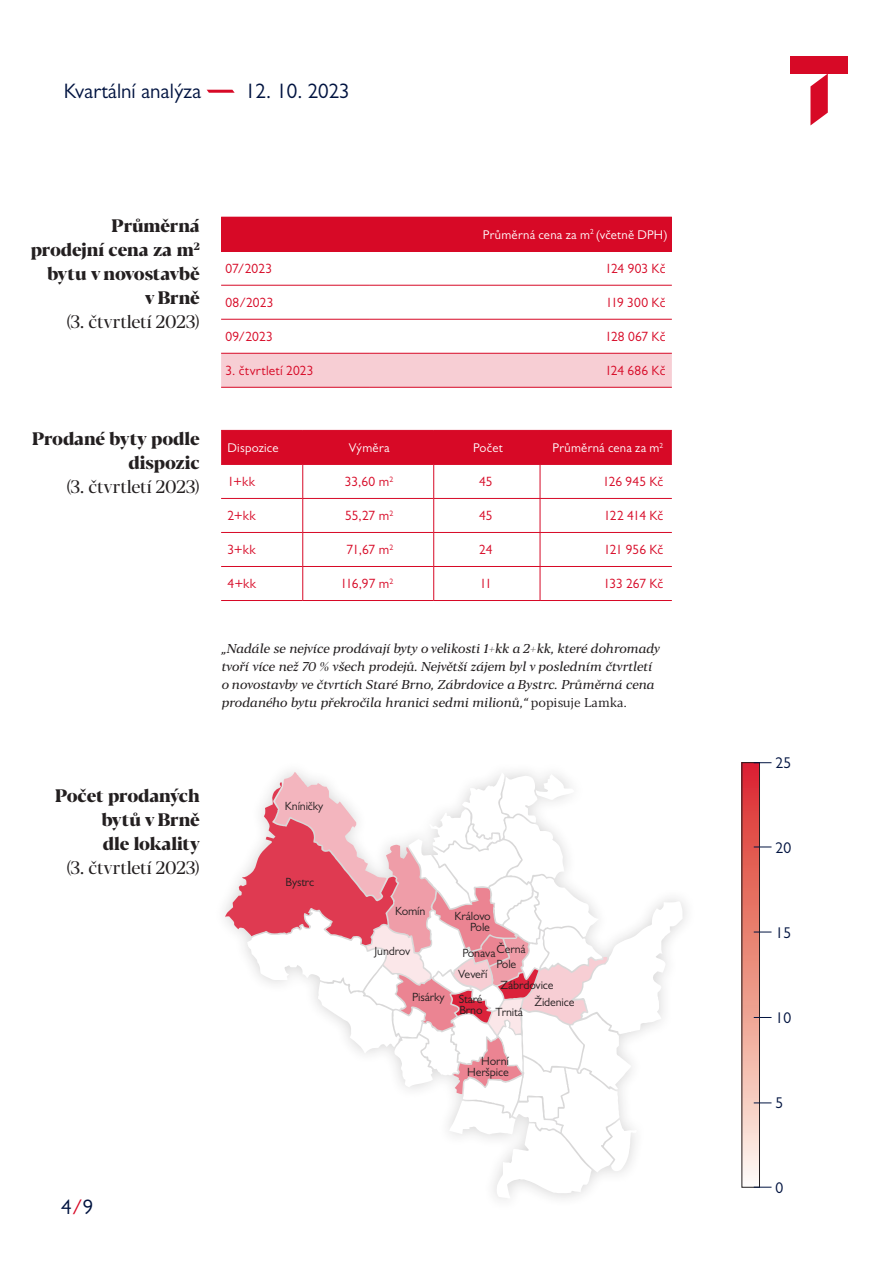
<style>
.page{position:relative;width:893px;height:1263px;background:#fff}
.page>*{position:absolute;margin:0;border:0;box-sizing:border-box;transform-origin:0 0}
.t1{font:21px "Gill Sans MT Pro";color:#001340}
.t2{font:800 18px/24px "Blacker Display";letter-spacing:-.015em;color:#231f20;text-align:right}
.t3{font:18px "Blacker Display";letter-spacing:-.005em;color:#231f20}
.t4{font:15.6px "Gill Sans MT Pro";color:#001340}
.t5{font:13.5px "Gill Sans MT Pro";color:#d70926}
.t6{font:13.5px "Gill Sans MT Pro";letter-spacing:.02em;color:#d70926}
.t7{font:italic 12.75px/18px "Blacker Text";letter-spacing:-.005em;color:#231f20}
.t8{font:12.75px "Gill Sans MT Pro";letter-spacing:.02em;color:#fff}
.t9{font:12px/11.2px "Gill Sans MT Pro";letter-spacing:-.01em;color:#231f20}
.s1{font-style:normal}
.s2{color:#d70926}
</style>
<div class="page">
<svg style="left:207px;top:90px;width:28px;height:3px"></svg>
<svg style="left:810px;top:74px;width:18px;height:51px"></svg>
<div style="left:790px;top:56px;width:58px;height:18px;background:#d70926"></div>
<div style="left:221px;top:217px;width:451px;height:34px;background:#d70926"></div>
<div style="left:221px;top:354px;width:451px;height:33px;background:#f7ced4"></div>
<hr style="left:221px;top:251px;width:149px;height:1px;background:#d70926">
<hr style="left:221px;top:285px;width:149px;height:1px;background:#d70926">
<hr style="left:370px;top:251px;width:302px;height:1px;background:#d70926">
<hr style="left:370px;top:285px;width:302px;height:1px;background:#d70926">
<hr style="left:221px;top:319px;width:149px;height:1px;background:#d70926">
<hr style="left:370px;top:319px;width:302px;height:1px;background:#d70926">
<hr style="left:221px;top:353px;width:149px;height:1px;background:#d70926">
<hr style="left:370px;top:353px;width:302px;height:1px;background:#d70926">
<hr style="left:221px;top:387px;width:149px;height:1px;background:#d70926">
<hr style="left:370px;top:387px;width:302px;height:1px;background:#d70926">
<div style="left:221px;top:431px;width:451px;height:33px;background:#d70926"></div>
<hr style="left:221px;top:430px;width:82px;height:1px;background:#d70926">
<hr style="left:302px;top:431px;width:1px;height:33px;background:#d70926">
<hr style="left:303px;top:430px;width:131px;height:1px;background:#d70926">
<hr style="left:434px;top:430px;width:106px;height:1px;background:#d70926">
<hr style="left:433px;top:431px;width:1px;height:33px;background:#d70926">
<hr style="left:540px;top:431px;width:1px;height:33px;background:#d70926">
<hr style="left:540px;top:430px;width:132px;height:1px;background:#d70926">
<hr style="left:221px;top:464px;width:82px;height:1px;background:#d70926">
<hr style="left:221px;top:498px;width:82px;height:1px;background:#d70926">
<hr style="left:221px;top:532px;width:82px;height:1px;background:#d70926">
<hr style="left:221px;top:566px;width:82px;height:1px;background:#d70926">
<hr style="left:221px;top:600px;width:82px;height:1px;background:#d70926">
<hr style="left:302px;top:465px;width:1px;height:33px;background:#d70926">
<hr style="left:302px;top:499px;width:1px;height:33px;background:#d70926">
<hr style="left:302px;top:533px;width:1px;height:33px;background:#d70926">
<hr style="left:302px;top:567px;width:1px;height:33px;background:#d70926">
<hr style="left:303px;top:464px;width:131px;height:1px;background:#d70926">
<hr style="left:434px;top:464px;width:106px;height:1px;background:#d70926">
<hr style="left:433px;top:465px;width:1px;height:33px;background:#d70926">
<hr style="left:433px;top:499px;width:1px;height:33px;background:#d70926">
<hr style="left:433px;top:533px;width:1px;height:33px;background:#d70926">
<hr style="left:433px;top:567px;width:1px;height:33px;background:#d70926">
<hr style="left:303px;top:498px;width:131px;height:1px;background:#d70926">
<hr style="left:434px;top:498px;width:106px;height:1px;background:#d70926">
<hr style="left:303px;top:532px;width:131px;height:1px;background:#d70926">
<hr style="left:434px;top:532px;width:106px;height:1px;background:#d70926">
<hr style="left:303px;top:566px;width:131px;height:1px;background:#d70926">
<hr style="left:434px;top:566px;width:106px;height:1px;background:#d70926">
<hr style="left:303px;top:600px;width:131px;height:1px;background:#d70926">
<hr style="left:434px;top:600px;width:106px;height:1px;background:#d70926">
<hr style="left:540px;top:465px;width:1px;height:33px;background:#d70926">
<hr style="left:540px;top:499px;width:1px;height:33px;background:#d70926">
<hr style="left:540px;top:533px;width:1px;height:33px;background:#d70926">
<hr style="left:540px;top:567px;width:1px;height:33px;background:#d70926">
<hr style="left:540px;top:464px;width:132px;height:1px;background:#d70926">
<hr style="left:540px;top:498px;width:132px;height:1px;background:#d70926">
<hr style="left:540px;top:532px;width:132px;height:1px;background:#d70926">
<hr style="left:540px;top:566px;width:132px;height:1px;background:#d70926">
<hr style="left:540px;top:600px;width:132px;height:1px;background:#d70926">
<svg style="left:225px;top:772px;width:458px;height:426px"></svg>
<svg style="left:744px;top:764px;width:14px;height:414px;background:#eb8f85"></svg>
<div style="left:742px;top:762px;width:18px;height:425px;border:1px solid #231f20"></div>
<svg style="left:754px;top:846px;width:17px;height:1px"></svg>
<svg style="left:754px;top:762px;width:17px;height:1px"></svg>
<svg style="left:754px;top:932px;width:17px;height:1px"></svg>
<svg style="left:754px;top:1017px;width:17px;height:1px"></svg>
<svg style="left:754px;top:1102px;width:17px;height:1px"></svg>
<svg style="left:754px;top:1187px;width:17px;height:1px"></svg>
<h1 class="t1" style="left:64px;top:78px;width:139px">Kvartální analýza</h1>
<h1 class="t1" style="left:245px;top:78px;width:106px">12. 10. 2023</h1>
<h2 class="t2" style="left:31px;top:215px;width:171px">Průměrná<br>prodejní cena za m<sup>2 </sup>bytu v novostavbě<br>v Brně</h2>
<h2 class="t3" style="left:66px;top:311px;width:135px">(3. čtvrtletí 2023)</h2>
<p class="t8" style="left:483px;top:227px;width:186px">Průměrná cena za m<sup>2</sup> (včetně DPH)</p>
<p class="t5" style="left:225px;top:260px;width:48px">07/2023</p>
<p class="t5" style="left:605px;top:260px;width:62px">124 903 Kč</p>
<p class="t5" style="left:225px;top:294px;width:50px">08/2023</p>
<p class="t5" style="left:606px;top:294px;width:61px">119 300 Kč</p>
<p class="t5" style="left:225px;top:328px;width:49px">09/2023</p>
<p class="t5" style="left:605px;top:328px;width:62px">128 067 Kč</p>
<p class="t6" style="left:225px;top:362px;width:90px">3. čtvrtletí 2023</p>
<p class="t5" style="left:605px;top:362px;width:62px">124 686 Kč</p>
<h2 class="t2" style="left:32px;top:428px;width:169px">Prodané byty podle dispozic</h2>
<h2 class="t3" style="left:66px;top:476px;width:135px">(3. čtvrtletí 2023)</h2>
<p class="t8" style="left:227px;top:440px;width:53px">Dispozice</p>
<p class="t8" style="left:349px;top:440px;width:42px">Výměra</p>
<p class="t8" style="left:473px;top:440px;width:31px">Počet</p>
<p class="t8" style="left:552px;top:440px;width:112px">Průměrná cena za m<sup>2</sup></p>
<p class="t5" style="left:227px;top:473px;width:29px">1+kk</p>
<p class="t5" style="left:345px;top:473px;width:50px">33,60 m<sup>2</sup></p>
<p class="t5" style="left:479px;top:473px;width:15px">45</p>
<p class="t5" style="left:603px;top:473px;width:62px">126 945 Kč</p>
<p class="t5" style="left:227px;top:507px;width:30px">2+kk</p>
<p class="t5" style="left:345px;top:507px;width:50px">55,27 m<sup>2</sup></p>
<p class="t5" style="left:479px;top:507px;width:15px">45</p>
<p class="t5" style="left:604px;top:507px;width:61px">122 414 Kč</p>
<p class="t5" style="left:227px;top:541px;width:30px">3+kk</p>
<p class="t5" style="left:347px;top:541px;width:48px">71,67 m<sup>2</sup></p>
<p class="t5" style="left:479px;top:541px;width:15px">24</p>
<p class="t5" style="left:604px;top:541px;width:61px">121 956 Kč</p>
<p class="t5" style="left:227px;top:575px;width:30px">4+kk</p>
<p class="t5" style="left:340px;top:575px;width:54px">116,97 m<sup>2</sup></p>
<p class="t5" style="left:480px;top:575px;width:14px">11</p>
<p class="t5" style="left:603px;top:575px;width:61px">133 267 Kč</p>
<p class="t7" style="left:221px;top:640px;width:440px">„Nadále se nejvíce prodávají byty o velikosti 1+kk a 2+kk, které dohromady tvoří více než 70 % všech prodejů. Největší zájem byl v posledním čtvrtletí o novostavby ve čtvrtích Staré Brno, Zábrdovice a Bystrc. Průměrná cena prodaného bytu překročila hranici sedmi milionů,“ <span class="s1">popisuje Lamka.</span></p>
<h2 class="t2" style="left:102px;top:785px;width:100px;text-align:justify;text-indent:-46px">Počet prodaných bytů v Brně dle lokality</h2>
<h2 class="t3" style="left:66px;top:857px;width:135px">(3. čtvrtletí 2023)</h2>
<p class="t9" style="left:285px;top:800px;width:40px">Kníničky</p>
<p class="t9" style="left:286px;top:876px;width:30px">Bystrc</p>
<p class="t9" style="left:395px;top:905px;width:32px">Komín</p>
<p class="t9" style="left:454px;top:910px;width:38px">Královo</p>
<p class="t9" style="left:470px;top:921px;width:21px">Pole</p>
<p class="t9" style="left:375px;top:945px;width:37px">Jundrov</p>
<p class="t9" style="left:497px;top:942px;width:31px;line-height:14.4px">Černá<br>Pole</p>
<p class="t9" style="left:462px;top:947px;width:35px">Ponava</p>
<p class="t9" style="left:458px;top:969px;width:31px">Veveří</p>
<p class="t9" style="left:412px;top:991px;width:34px">Pisárky</p>
<p class="t9" style="left:459px;top:993px;width:25px">Staré<br>Brno</p>
<p class="t9" style="left:534px;top:976px;width:42px;line-height:16.5px;text-indent:-34px">Zábrdovice<br>Židenice</p>
<p class="t9" style="left:495px;top:1006px;width:29px">Trnitá</p>
<p class="t9" style="left:467px;top:1055px;width:43px;text-align:right">Horní<br>Heršpice</p>
<h1 class="t1" style="left:61px;top:1194px;width:34px">4<span class="s2">/</span>9</h1>
<p class="t4" style="left:775px;top:753px;width:17px">25</p>
<p class="t4" style="left:775px;top:838px;width:17px">20</p>
<p class="t4" style="left:775px;top:923px;width:17px">15</p>
<p class="t4" style="left:775px;top:1008px;width:17px">10</p>
<p class="t4" style="left:775px;top:1093px;width:9px">5</p>
<p class="t4" style="left:775px;top:1178px;width:9px">0</p>
</div>
